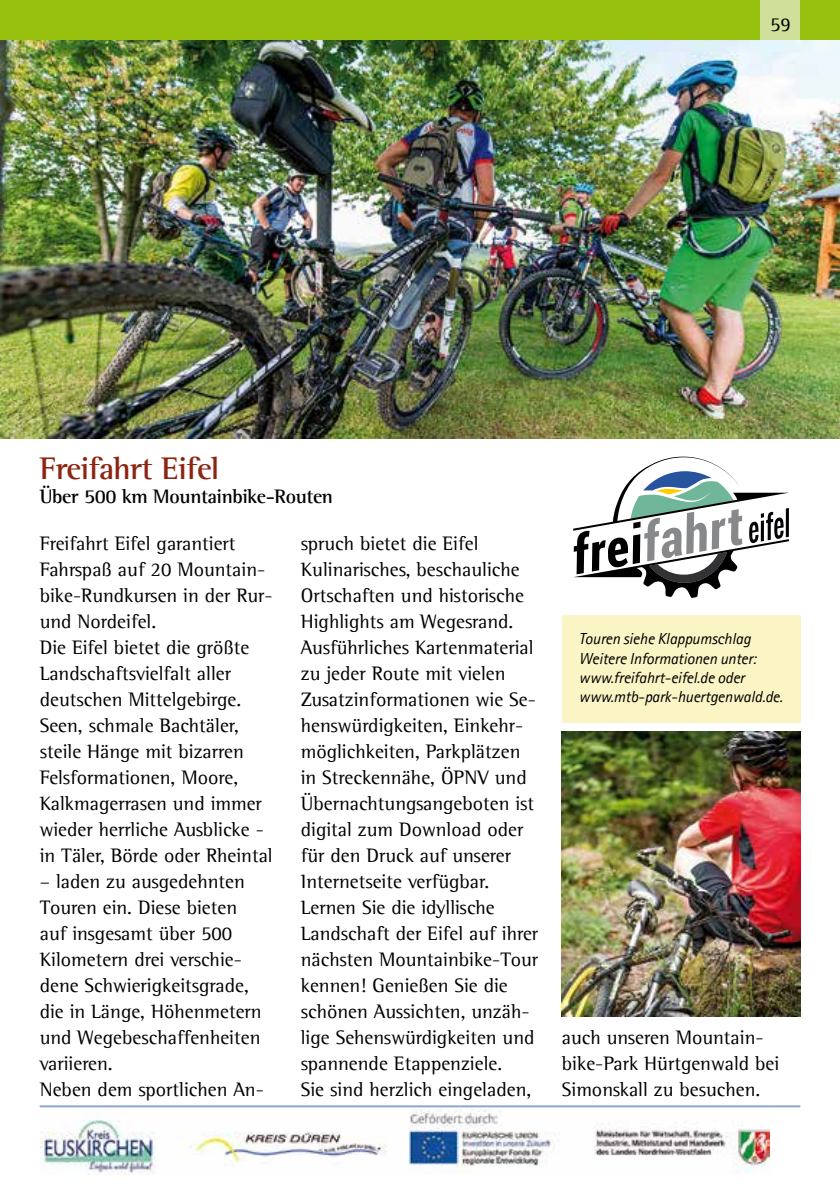
<style>
.page{position:relative;width:840px;height:1191px;background:#fff}
.page>*{position:absolute;margin:0;border:0;box-sizing:border-box;transform-origin:0 0}
.t1{font:700 32px "Agfa Rotis Semi Serif";letter-spacing:-.02em;color:#8d2512}
.t2{font:20px/26px "Agfa Rotis Semi Serif";color:#000}
.t3{font:700 20px "Agfa Rotis Semi Serif";letter-spacing:-.02em;color:#000}
.t4{font:italic 16px/19.2px "Agfa Rotis Sans Serif";letter-spacing:-.01em;color:#000}
</style>
<div class="page">
<img style="left:0;top:40px;width:839px;height:398px">
<div style="left:0;top:0;width:839px;height:40px;background:#97bf0d"></div>
<div style="left:561px;top:615px;width:238px;height:108px;background:#fbf4c5"></div>
<svg style="left:573px;top:456px;width:215px;height:142px"></svg>
<img style="left:41px;top:1109px;width:727px;height:65px">
<hr style="left:40px;top:1105px;width:759px;height:2px;background:#8ca6d2">
<div style="left:760px;top:0;width:39px;height:40px;background:#d0df99"></div>
<img style="left:561px;top:731px;width:238px;height:285px">
<p class="t2" style="left:769px;top:11px;width:22px">4 71</p>
<p class="t2" style="left:769px;top:11px;width:22px">59</p>
<h1 class="t1" style="left:40px;top:449px;width:181px">Freifahrt Eifel</h1>
<p class="t3" style="left:40px;top:484px;width:295px">Über 500 km Mountainbike-Routen</p>
<p class="t2" style="left:40px;top:530px;width:234px">Freifahrt Eifel garantiert<br>Fahrspaß auf 20 Mountain&shy;bike‑Rundkursen in der Rur&shy;und Nordeifel.<br>Die Eifel bietet die größte<br>Landschaftsvielfalt aller deutschen Mittelgebirge.<br>Seen, schmale Bachtäler, steile Hänge mit bizarren<br>Felsformationen, Moore,<br>Kalkmagerrasen und immer wieder herrliche Ausblicke - in Täler, Börde oder Rheintal</p>
<p class="t2" style="left:40px;top:868px;width:225px">– laden zu ausgedehnten<br>Touren ein. Diese bieten auf insgesamt über 500<br>Kilometern drei verschie&shy;dene Schwierigkeitsgrade, die in Länge, Höhenmetern und Wegebeschaffenheiten variieren.<br>Neben dem sportlichen An-</p>
<p class="t2" style="left:300px;top:530px;width:239px">spruch bietet die Eifel<br>Kulinarisches, beschauliche<br>Ortschaften und historische<br>Highlights am Wegesrand.<br>Ausführliches Kartenmaterial zu jeder Route mit vielen<br>Zusatzinformationen wie Se&shy;henswürdigkeiten, Einkehr&shy;möglichkeiten, Parkplätzen in Streckennähe, ÖPNV und<br>Übernachtungsangeboten ist digital zum Download oder für den Druck auf unserer<br>Internetseite verfügbar.<br>Lernen Sie die idyllische<br>Landschaft der Eifel auf ihrer nächsten Mountainbike-Tour kennen! Genießen Sie die schönen Aussichten, unzäh&shy;lige Sehenswürdigkeiten und spannende Etappenziele.<br>Sie sind herzlich eingeladen,</p>
<p class="t4" style="left:578px;top:629px;width:205px">Touren siehe Klappumschlag<br>Weitere Informationen unter: www.freifahrt-eifel.de oder www.mtb-park-huertgenwald.de.</p>
<p class="t2" style="left:561px;top:1024px;width:219px">auch unseren Mountain&shy;bike-Park Hürtgenwald bei<br>Simonskall zu besuchen.</p>
</div>
